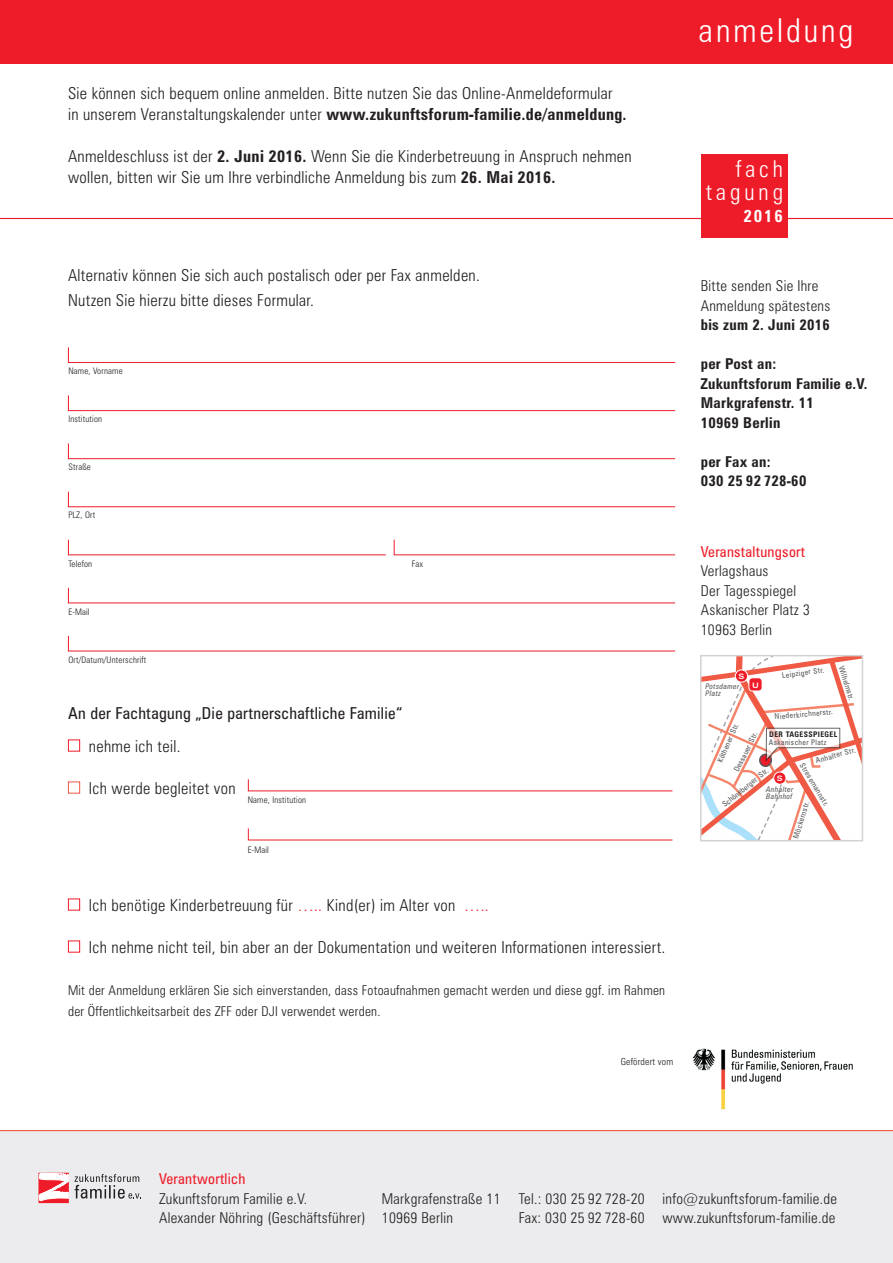
<style>
.page{position:relative;width:893px;height:1263px;background:#fff}
.page>*{position:absolute;margin:0;border:0;box-sizing:border-box;transform-origin:0 0}
.t1{font:300 condensed 33px "Zurich BT";letter-spacing:.09em;color:#fff}
.t2{font:300 condensed 23.25px/23.2px "Zurich BT";letter-spacing:.17em;color:#fff;text-align:right}
.t3{font:700 condensed 17.25px "Zurich BT";color:#fff}
.t4{font:300 condensed 16.5px/21px "Zurich BT";letter-spacing:.02em;color:#231f20}
.t5{font:condensed 16.5px "Zurich BT";letter-spacing:.02em;color:#231f20}
.t6{font:300 condensed 15px/19.5px "Zurich BT";letter-spacing:.02em;color:#231f20}
.t7{font:700 condensed 15px/19.5px "Zurich BT";letter-spacing:.02em;color:#231f20}
.t8{font:condensed 15px "Zurich BT";letter-spacing:.02em;color:#ee1c28}
.t9{font:300 condensed 13.5px/21px "Zurich BT";letter-spacing:.02em;color:#231f20}
.t10{font:300 condensed 9.75px "Zurich BT";letter-spacing:.02em;color:#231f20}
.t11{font:300 condensed 9px "Zurich BT";letter-spacing:.02em;color:#231f20}
.t12{font:condensed 7.8px "Zurich BT";letter-spacing:.05em;color:#57585a}
.t13{font:italic condensed 7.8px/7.6px "Zurich BT";letter-spacing:.05em;color:#57585a}
.t14{font:700 condensed 7.8px "Zurich BT";letter-spacing:.05em;color:#231f20}
.t15{font:700 expanded 7.5px "Zurich BT";color:#fff}
.s1{font-weight:700}
.s2{color:#ee1c28}
</style>
<div class="page">
<hr style="left:0;top:218px;width:893px;height:1px;background:#ee1c28">
<div style="left:701px;top:154px;width:87px;height:84px;background:#ee1c28"></div>
<div style="left:0;top:0;width:893px;height:64px;background:#ee1c28"></div>
<img style="left:692px;top:1048px;width:161px;height:62px">
<div style="left:0;top:1130px;width:893px;height:133px;background:#ececee"></div>
<hr style="left:0;top:1130px;width:893px;height:1px;background:#f05944">
<div style="left:38px;top:1173px;width:31px;height:30px;background:#ee1c28"></div>
<svg style="left:39px;top:1173px;width:102px;height:28px"></svg>
<svg style="left:68px;top:347px;width:608px;height:16px"></svg>
<svg style="left:68px;top:491px;width:608px;height:16px"></svg>
<svg style="left:68px;top:395px;width:608px;height:16px"></svg>
<svg style="left:68px;top:443px;width:608px;height:16px"></svg>
<svg style="left:68px;top:635px;width:607px;height:17px"></svg>
<svg style="left:68px;top:587px;width:607px;height:17px"></svg>
<svg style="left:393px;top:539px;width:283px;height:17px"></svg>
<svg style="left:68px;top:539px;width:318px;height:17px"></svg>
<svg style="left:248px;top:779px;width:425px;height:13px"></svg>
<svg style="left:248px;top:828px;width:425px;height:13px"></svg>
<div style="left:68px;top:739px;width:12px;height:12px;border:1px solid #ee1c28"></div>
<div style="left:68px;top:781px;width:12px;height:12px;border:1px solid #f05944"></div>
<div style="left:68px;top:898px;width:12px;height:12px;border:1px solid #ee1c28"></div>
<div style="left:68px;top:940px;width:12px;height:12px;border:1px solid #ee1c28"></div>
<svg style="left:703px;top:658px;width:157px;height:180px"></svg>
<div style="left:700px;top:655px;width:163px;height:186px;border:2px solid #d1d2d4"></div>
<p class="t4" style="left:68px;top:83px;width:560px">Sie können sich bequem online anmelden. Bitte nutzen Sie das Online-Anmeldeformular in unserem Veranstaltungskalender unter <span class="s1">www.zukunftsforum-familie.de/anmeldung.</span></p>
<p class="t4" style="left:68px;top:146px;width:565px">Anmeldeschluss ist der <span class="s1">2. Juni 2016.</span> Wenn Sie die Kinderbetreuung in Anspruch nehmen wollen, bitten wir Sie um Ihre verbindliche Anmeldung bis zum <span class="s1">26. Mai 2016.</span></p>
<p class="t4" style="left:68px;top:262px;width:413px;line-height:25.5px">Alternativ können Sie sich auch postalisch oder per Fax anmelden.<br>Nutzen Sie hierzu bitte dieses Formular.</p>
<p class="t11" style="left:68px;top:366px;width:56px">Name, Vorname</p>
<p class="t11" style="left:68px;top:414px;width:35px">Institution</p>
<p class="t11" style="left:68px;top:462px;width:24px">Straße</p>
<p class="t11" style="left:68px;top:510px;width:28px">PLZ, Ort</p>
<p class="t11" style="left:68px;top:558px;width:25px">Telefon</p>
<p class="t11" style="left:412px;top:558px;width:13px">Fax</p>
<p class="t11" style="left:68px;top:606px;width:23px">E-Mail</p>
<p class="t11" style="left:68px;top:654px;width:80px">Ort/Datum/Unterschrift</p>
<p class="t5" style="left:68px;top:703px;width:336px">An der Fachtagung „Die partnerschaftliche Familie“</p>
<p class="t4" style="left:89px;top:735px;width:93px">nehme ich teil.</p>
<p class="t4" style="left:89px;top:777px;width:148px">Ich werde begleitet von</p>
<p class="t11" style="left:248px;top:794px;width:60px">Name, Institution</p>
<p class="t11" style="left:248px;top:844px;width:23px">E-Mail</p>
<p class="t4" style="left:89px;top:894px;width:401px">Ich benötige Kinderbetreuung für <span class="s2">…..</span> Kind(er) im Alter von <span class="s2">…..</span></p>
<p class="t4" style="left:89px;top:936px;width:578px">Ich nehme nicht teil, bin aber an der Dokumentation und weiteren Informationen interessiert.</p>
<p class="t9" style="left:68px;top:979px;width:599px">Mit der Anmeldung erklären Sie sich einverstanden, dass Fotoaufnahmen gemacht werden und diese ggf. im Rahmen der Öffentlichkeitsarbeit des ZFF oder DJI verwendet werden.</p>
<p class="t10" style="left:621px;top:1055px;width:54px">Gefördert vom</p>
<h1 class="t1" style="left:699px;top:10px;width:156px">anmeldung</h1>
<h2 class="t2" style="left:706px;top:156px;width:79px">fach tagung</h2>
<p class="t3" style="left:743px;top:205px;width:41px">2016</p>
<p class="t6" style="left:701px;top:276px;width:131px">Bitte senden Sie Ihre<br>Anmeldung spätestens</p>
<p class="t7" style="left:701px;top:315px;width:131px">bis zum 2. Juni 2016</p>
<p class="t7" style="left:701px;top:354px;width:168px">per Post an:<br>Zukunftsforum Familie e.V.<br>Markgrafenstr. 11<br>10969 Berlin</p>
<p class="t7" style="left:701px;top:451px;width:107px">per Fax an:<br>030 25 92 728-60</p>
<p class="t8" style="left:701px;top:542px;width:106px">Veranstaltungsort</p>
<p class="t6" style="left:701px;top:561px;width:111px">Verlagshaus<br>Der Tagesspiegel<br>Askanischer Platz 3<br>10963 Berlin</p>
<p class="t15" style="left:738px;top:672px;width:7px">S</p>
<p class="t13" style="left:705px;top:682px;width:36px">Potsdamer<br>Platz</p>
<p class="t15" style="left:752px;top:680px;width:8px">U</p>
<p class="t12" style="left:782px;top:671px;width:44px;rotate:-8deg">Leipziger Str.</p>
<p class="t12" style="left:846px;top:664px;width:37px;rotate:73deg">Wilhelmstr.</p>
<p class="t12" style="left:774px;top:712px;width:60px;rotate:-5deg">Niederkirchnerstr.</p>
<p class="t12" style="left:715px;top:759px;width:43px;rotate:-66deg">Köthener Str.</p>
<p class="t14" style="left:769px;top:729px;width:70px">DER TAGESSPIEGEL</p>
<p class="t12" style="left:769px;top:737px;width:59px">Askanischer Platz</p>
<p class="t12" style="left:732px;top:768px;width:44px;rotate:-63deg">Dessauer Str.</p>
<p class="t12" style="left:720px;top:801px;width:58px;rotate:-39deg">Schöneberger Str.</p>
<p class="t12" style="left:815px;top:756px;width:42px;rotate:-15deg">Anhalter Str.</p>
<p class="t12" style="left:806px;top:761px;width:51px;rotate:59deg">Stresemannstr.</p>
<p class="t15" style="left:777px;top:774px;width:7px">S</p>
<p class="t13" style="left:766px;top:785px;width:29px">Anhalter<br>Bahnhof</p>
<p class="t12" style="left:791px;top:837px;width:40px;rotate:-73deg">Möckernstr.</p>
<p class="t8" style="left:159px;top:1169px;width:88px">Verantwortlich</p>
<p class="t6" style="left:159px;top:1188px;width:208px">Zukunftsforum Familie e.V.<br>Alexander Nöhring (Geschäftsführer)</p>
<p class="t6" style="left:382px;top:1189px;width:120px">Markgrafenstraße 11<br>10969 Berlin</p>
<p class="t6" style="left:519px;top:1189px;width:128px">Tel.: 030 25 92 728-20<br>Fax: 030 25 92 728-60</p>
<p class="t6" style="left:662px;top:1189px;width:176px">info@zukunftsforum-familie.de www.zukunftsforum-familie.de</p>
</div>
